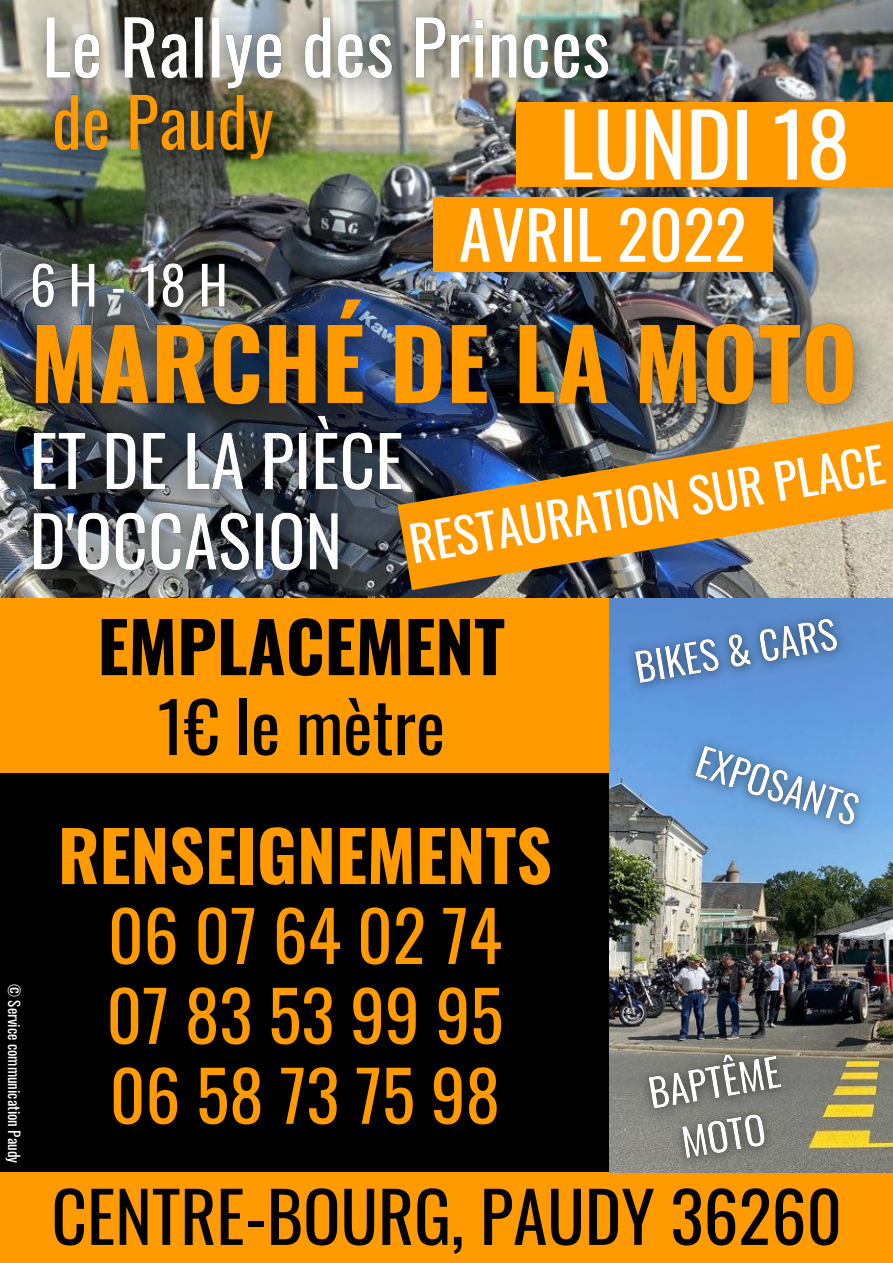
<style>
.page{position:relative;width:893px;height:1263px;background:#fff}
.page>*{position:absolute;margin:0;border:0;box-sizing:border-box;transform-origin:0 0}
.t1{font:86.32px "Oswald";color:#fff}
.t2{font:69.22px "Oswald";color:#000}
.t3{font:69.22px/79.9px "Oswald";color:#ff9a00;text-align:justify}
.t4{font:700 69.22px "Oswald";color:#ff9a00}
.t5{font:700 69.22px "Oswald";color:#000}
.t6{font:66.15px "Oswald";color:#fff}
.t7{font:48.75px "Oswald";color:#fff}
.t8{font:15px "Oswald";color:#fff}
</style>
<div class="page">
<img style="left:0;top:1px;width:893px;height:597px">
<div style="left:516px;top:102px;width:377px;height:85px;background:#ff9a00"></div>
<div style="left:433px;top:197px;width:339px;height:75px;background:#ff9a00"></div>
<img style="left:7px;top:222px;width:244px;height:28px">
<img style="left:0;top:250px;width:893px;height:226px">
<img style="left:1px;top:379px;width:440px;height:219px">
<img style="left:397px;top:414px;width:496px;height:176px">
<div style="left:0;top:598px;width:609px;height:350px;background:#ff9a00"></div>
<div style="left:0;top:773px;width:609px;height:399px;background:#000"></div>
<div style="left:0;top:1172px;width:893px;height:91px;background:#ff9a00"></div>
<img style="left:610px;top:598px;width:283px;height:575px">
<img style="left:11px;top:0;width:631px;height:134px">
<img style="left:23px;top:43px;width:279px;height:158px">
<img style="left:610px;top:584px;width:250px;height:131px">
<img style="left:667px;top:710px;width:220px;height:150px">
<img style="left:625px;top:1022px;width:188px;height:151px">
<p class="t1" style="left:559px;top:68px;width:292px">LUNDI 18</p>
<p class="t6" style="left:459px;top:176px;width:289px">AVRIL 2022</p>
<p class="t8" style="left:28px;top:984px;width:180px;rotate:90deg">© Service communication Paudy</p>
<p class="t7" style="left:402px;top:503px;width:483px;rotate:-10deg">RESTAURATION SUR PLACE</p>
<p class="t5" style="left:98px;top:611px;width:409px">EMPLACEMENT</p>
<p class="t2" style="left:157px;top:665px;width:289px">1€ le mètre</p>
<p class="t4" style="left:58px;top:820px;width:495px">RENSEIGNEMENTS</p>
<p class="t3" style="left:106px;top:889px;width:398px">06 07 64 02 74<br>07 83 53 99 95<br>06 58 73 75 98</p>
<p class="t2" style="left:51px;top:1155px;width:792px">CENTRE-BOURG, PAUDY 36260</p>
</div>
